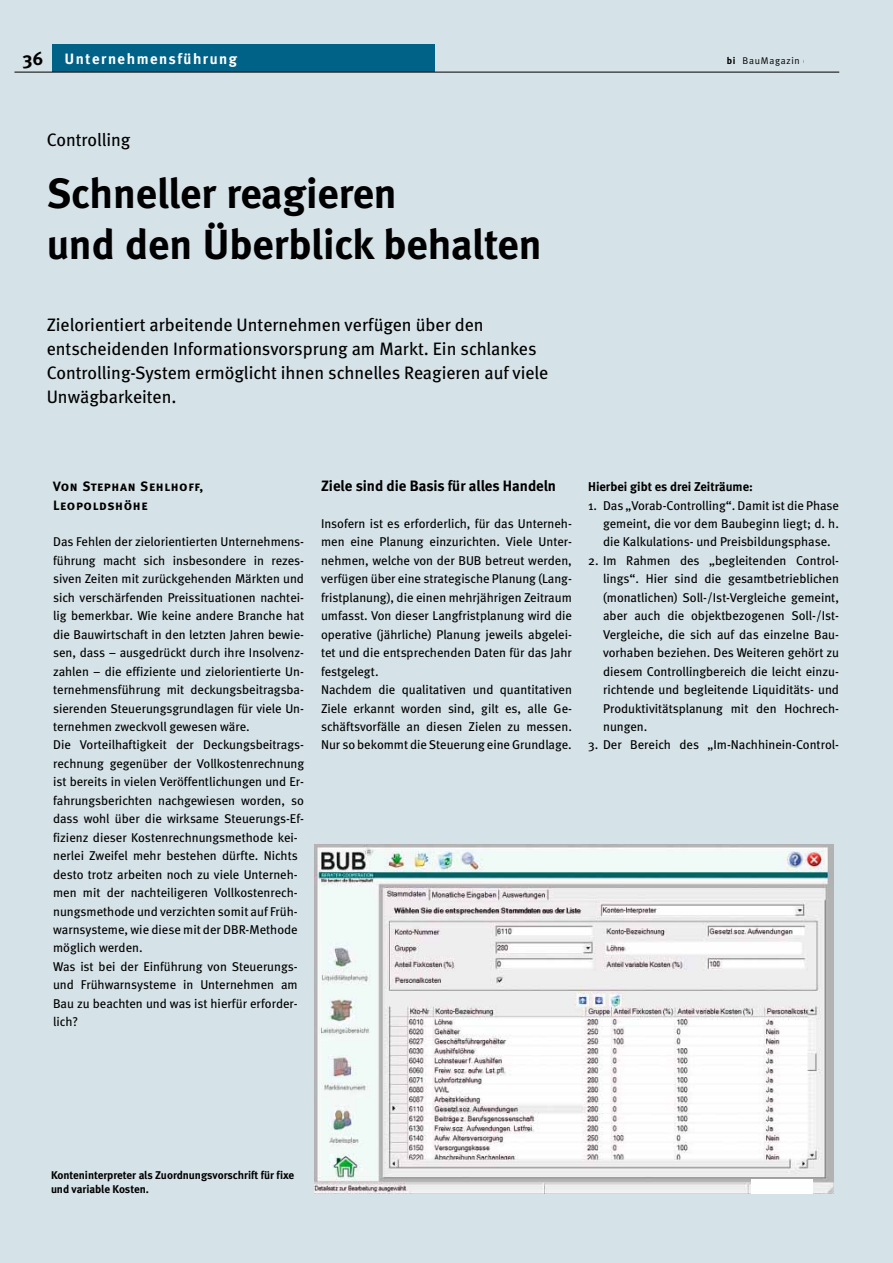
<style>
.page{position:relative;width:893px;height:1263px;background:#d5e2e8}
.page>*{position:absolute;margin:0;border:0;box-sizing:border-box;transform-origin:0 0}
.t1{font:700 42px/51px "Meta";color:#000}
.t2{font:18px/24px "Meta";color:#000}
.t3{font:700 15px "Meta";color:#000}
.t4{font:700 15px "Meta Plus";letter-spacing:.1em;color:#fff}
.t5{font:13.5px/18.5px "Meta Bold Caps";letter-spacing:.05em;color:#000}
.t6{font:12.75px/18.5px "Meta";color:#000}
.t7{font:700 12.75px "Meta";color:#000}
.t8{font:700 11.25px/13.8px "Meta";color:#000}
.t9{font:9.75px "Meta Plus Normal";letter-spacing:.075em;color:#000}
.s1{font-size:18.75px;color:#000}
.s2{font-family:"Meta";font-weight:700}
</style>
<div class="page">
<div style="left:52px;top:44px;width:383px;height:28px;background:#006287"></div>
<hr style="left:14px;top:72px;width:825px;height:1px;background:#000">
<img style="left:315px;top:844px;width:519px;height:350px">
<img style="left:752px;top:1180px;width:60px;height:13px">
<p class="t4" style="left:23px;top:53px;width:215px"><span class="s1">36</span> Unternehmensführung</p>
<p class="t9" style="left:727px;top:57px;width:105px"><span class="s2">bi</span> BauMagazin 6 | 08</p>
<h2 class="t2" style="left:47px;top:129px;width:85px">Controlling</h2>
<h1 class="t1" style="left:47px;top:171px;width:496px">Schneller reagieren<br>und den Überblick behalten</h1>
<h2 class="t2" style="left:47px;top:314px;width:503px">Zielorientiert arbeitende Unternehmen verfügen über den entscheidenden Informationsvorsprung am Markt. Ein schlankes Controlling-System ermöglicht ihnen schnelles Reagieren auf viele Unwägbarkeiten.</h2>
<p class="t5" style="left:53px;top:477px;width:152px">Von Stephan Sehlhoff,<br>Leopoldshöhe</p>
<p class="t6" style="left:53px;top:534px;width:253px">Das Fehlen der zielorientierten Unternehmens&shy;führung macht sich insbesondere in rezes&shy;siven Zeiten mit zurückgehenden Märkten und sich verschärfenden Preissituationen nachtei&shy;lig bemerkbar. Wie keine andere Branche hat die Bauwirtschaft in den letzten Jahren bewie&shy;sen, dass – ausgedrückt durch ihre Insolvenz&shy;zahlen – die effiziente und zielorientierte Un&shy;ternehmensführung mit deckungsbeitragsba&shy;sierenden Steuerungsgrundlagen für viele Un&shy;ternehmen zweckvoll gewesen wäre.<br>Die Vorteilhaftigkeit der Deckungsbeitrags&shy;rechnung gegenüber der Vollkostenrechnung ist bereits in vielen Veröffentlichungen und Er&shy;fahrungsberichten nachgewiesen worden, so dass wohl über die wirksame Steuerungs-Ef&shy;fizienz dieser Kostenrechnungsmethode kei&shy;nerlei Zweifel mehr bestehen dürfte. Nichts desto trotz arbeiten noch zu viele Unterneh&shy;men mit der nachteiligeren Vollkostenrech&shy;nungsmethode und verzichten somit auf Früh&shy;warnsysteme, wie diese mit der DBR-Methode möglich werden.<br>Was ist bei der Einführung von Steuerungs&shy;und Frühwarnsysteme in Unternehmen am Bau zu beachten und was ist hierfür erforder&shy;lich?</p>
<p class="t3" style="left:321px;top:480px;width:237px">Ziele sind die Basis für alles Handeln</p>
<p class="t6" style="left:321px;top:515px;width:252px">Insofern ist es erforderlich, für das Unterneh&shy;men eine Planung einzurichten. Viele Unter&shy;nehmen, welche von der BUB betreut werden, verfügen über eine strategische Planung (Lang&shy;fristplanung), die einen mehrjährigen Zeitraum umfasst. Von dieser Langfristplanung wird die operative (jährliche) Planung jeweils abgelei&shy;tet und die entsprechenden Daten für das Jahr festgelegt.<br>Nachdem die qualitativen und quantitativen Ziele erkannt worden sind, gilt es, alle Ge&shy;schäftsvorfälle an diesen Zielen zu messen.<br>Nur so bekommt die Steuerung eine Grundlage.</p>
<p class="t7" style="left:588px;top:482px;width:166px">Hierbei gibt es drei Zeiträume:</p>
<p class="t6" style="left:603px;top:497px;width:237px;text-align:justify;text-indent:-15px">1. Das „Vorab-Controlling“. Damit ist die Phase gemeint, die vor dem Baubeginn liegt; d. h. die Kalkulations- und Preisbildungsphase.</p>
<p class="t6" style="left:603px;top:552px;width:237px;text-align:justify;text-indent:-15px">2. Im Rahmen des „begleitenden Control&shy;lings“. Hier sind die gesamtbetrieblichen (monatlichen) Soll-/Ist-Vergleiche gemeint, aber auch die objektbezogenen Soll-/Ist-Vergleiche, die sich auf das einzelne Bau&shy;vorhaben beziehen. Des Weiteren gehört zu diesem Controllingbereich die leicht einzu&shy;richtende und begleitende Liquiditäts- und Produktivitätsplanung mit den Hochrech&shy;nungen.</p>
<p class="t6" style="left:588px;top:737px;width:252px">3. Der Bereich des „Im-Nachhinein-Control-</p>
<p class="t8" style="left:51px;top:1169px;width:245px">Konteninterpreter als Zuordnungsvorschrift für fixe und variable Kosten.</p>
</div>
